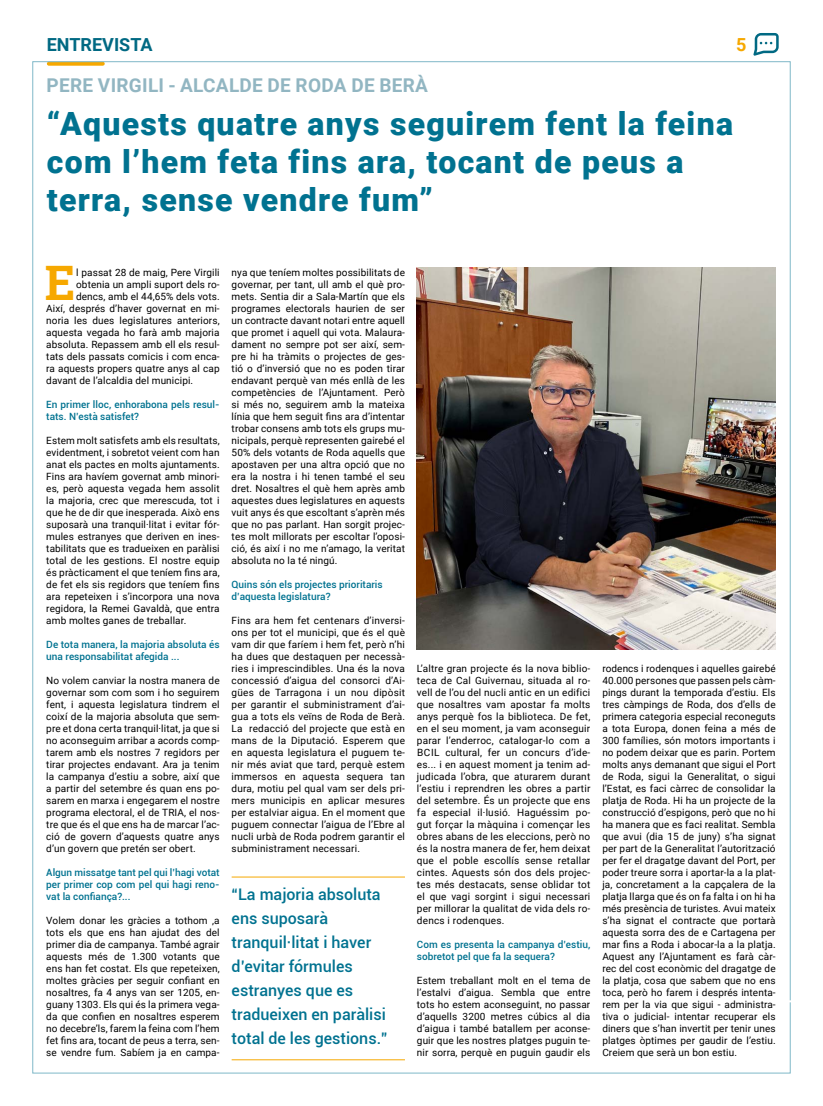
<style>
.page{position:relative;width:823px;height:1106px;background:#fff}
.page>*{position:absolute;margin:0;border:0;box-sizing:border-box;transform-origin:0 0}
._1º_parrafo_TEXTO_CO{font:700 48px "Roboto Slab";color:#f6a800}
.t1{font:900 32px/38.4px "Roboto";letter-spacing:.04em;color:#007290}
.t2{font:700 19px "Roboto";letter-spacing:.015em;color:#92b6c2}
.t3{font:700 18px "Roboto";color:#006983}
.t4{font:700 18px "Roboto";color:#f6a800}
.t5{font:500 16px/24px "Roboto";color:#007290}
.TEXTO_CORRIDO{font:10px/12px "Roboto";letter-spacing:.01em;color:#000;text-align:justify}
.t6{font:500 10px/12px "Roboto";color:#007290}
._1º_parrafo_TEXTO_CO-2{font:10px "Roboto";letter-spacing:.01em;color:#000}
</style>
<div class="page">
<svg style="left:49px;top:64px;width:54px;height:2px"></svg>
<svg style="left:753px;top:33px;width:25px;height:23px"></svg>
<img style="left:417px;top:267px;width:358px;height:382px">
<hr style="left:231px;top:1059px;width:174px;height:1px;background:#f6a800">
<hr style="left:231px;top:876px;width:174px;height:1px;background:#f6a800">
<h3 class="t3" style="left:47px;top:32px;width:107px">ENTREVISTA</h3>
<h3 class="t4" style="left:735px;top:32px;width:12px">5</h3>
<p class="t2" style="left:47px;top:72px;width:382px">PERE VIRGILI - ALCALDE DE RODA DE BERÀ</p>
<p class="t1" style="left:47px;top:103px;width:687px">“Aquests quatre anys seguirem fent la feina com l’hem feta fins ara, tocant de peus a terra, sense vendre fum”</p>
<p class="_1º_parrafo_TEXTO_CO" style="left:45px;top:250px;width:32px">E</p>
<p class="_1º_parrafo_TEXTO_CO-2" style="left:76px;top:265px;width:145px">l passat 28 de maig, Pere Virgili</p>
<p class="_1º_parrafo_TEXTO_CO-2" style="left:76px;top:277px;width:145px">obtenia un ampli suport dels ro-</p>
<p class="_1º_parrafo_TEXTO_CO-2" style="left:76px;top:289px;width:145px">dencs, amb el 44,65% dels vots.</p>
<p class="_1º_parrafo_TEXTO_CO-2" style="left:46px;top:301px;width:175px">Així, després d’haver governat en mi-</p>
<p class="_1º_parrafo_TEXTO_CO-2" style="left:46px;top:313px;width:175px">noria les dues legislatures anteriors,</p>
<p class="_1º_parrafo_TEXTO_CO-2" style="left:46px;top:325px;width:175px">aquesta vegada ho farà amb majoria</p>
<p class="_1º_parrafo_TEXTO_CO-2" style="left:46px;top:337px;width:175px">absoluta. Repassem amb ell els resul-</p>
<p class="_1º_parrafo_TEXTO_CO-2" style="left:46px;top:349px;width:175px">tats dels passats comicis i com enca-</p>
<p class="_1º_parrafo_TEXTO_CO-2" style="left:46px;top:361px;width:175px">ra aquests propers quatre anys al cap</p>
<p class="_1º_parrafo_TEXTO_CO-2" style="left:46px;top:373px;width:148px">davant de l’alcaldia del municipi.</p>
<p class="t6" style="left:46px;top:398px;width:175px">En primer lloc, enhorabona pels resul&shy;tats. N’està satisfet?</p>
<p class="TEXTO_CORRIDO" style="left:46px;top:434px;width:175px">Estem molt satisfets amb els resultats, evidentment, i sobretot veient com han anat els pactes en molts ajuntaments.<br>Fins ara havíem governat amb minori&shy;es, però aquesta vegada hem assolit la majoria, crec que merescuda, tot i que he de dir que inesperada. Això ens suposarà una tranquil·litat i evitar fór&shy;mules estranyes que deriven en ines&shy;tabilitats que es tradueixen en paràlisi total de les gestions. El nostre equip és pràcticament el que teníem fins ara, de fet els sis regidors que teníem fins ara repeteixen i s’incorpora una nova regidora, la Remei Gavaldà, que entra amb moltes ganes de treballar.</p>
<p class="t6" style="left:46px;top:638px;width:175px">De tota manera, la majoria absoluta és una responsabilitat afegida ...</p>
<p class="TEXTO_CORRIDO" style="left:46px;top:674px;width:175px">No volem canviar la nostra manera de governar som com som i ho seguirem fent, i aquesta legislatura tindrem el coixí de la majoria absoluta que sem&shy;pre et dona certa tranquil·litat, ja que si no aconseguim arribar a acords comp&shy;tarem amb els nostres 7 regidors per tirar projectes endavant. Ara ja tenim la campanya d’estiu a sobre, així que a partir del setembre és quan ens po&shy;sarem en marxa i engegarem el nostre programa electoral, el de TRIA, el nos&shy;tre que és el que ens ha de marcar l’ac&shy;ció de govern d’aquests quatre anys d’un govern que pretén ser obert.</p>
<p class="t6" style="left:46px;top:866px;width:175px;text-align:justify">Algun missatge tant pel qui l’hagi votat per primer cop com pel qui hagi reno&shy;vat la confiança?...</p>
<p class="TEXTO_CORRIDO" style="left:46px;top:914px;width:175px">Volem donar les gràcies a tothom ,a tots els que ens han ajudat des del primer dia de campanya. També agrair aquests més de 1.300 votants que ens han fet costat. Els que repeteixen, moltes gràcies per seguir confiant en nosaltres, fa 4 anys van ser 1205, en&shy;guany 1303. Els qui és la primera vega&shy;da que confien en nosaltres esperem no decebre’ls, farem la feina com l’hem fet fins ara, tocant de peus a terra, sen&shy;se vendre fum. Sabíem ja en campa-</p>
<p class="TEXTO_CORRIDO" style="left:231px;top:266px;width:175px">nya que teníem moltes possibilitats de governar, per tant, ull amb el què pro&shy;mets. Sentia dir a Sala-Martín que els programes electorals haurien de ser un contracte davant notari entre aquell que promet i aquell qui vota. Malaura&shy;dament no sempre pot ser així, sem&shy;pre hi ha tràmits o projectes de ges&shy;tió o d’inversió que no es poden tirar endavant perquè van més enllà de les competències de l’Ajuntament. Però si més no, seguirem amb la mateixa línia que hem seguit fins ara d’intentar trobar consens amb tots els grups mu&shy;nicipals, perquè representen gairebé el 50% dels votants de Roda aquells que apostaven per una altra opció que no era la nostra i hi tenen també el seu dret. Nosaltres el què hem après amb aquestes dues legislatures en aquests vuit anys és que escoltant s’aprèn més que no pas parlant. Han sorgit projec&shy;tes molt millorats per escoltar l’oposi&shy;ció, és així i no me n’amago, la veritat absoluta no la té ningú.</p>
<p class="t6" style="left:231px;top:578px;width:152px">Quins són els projectes prioritaris d’aquesta legislatura?</p>
<p class="TEXTO_CORRIDO" style="left:231px;top:614px;width:175px">Fins ara hem fet centenars d’inversi&shy;ons per tot el municipi, que és el què vam dir que faríem i hem fet, però n’hi ha dues que destaquen per necessà&shy;ries i imprescindibles. Una és la nova concessió d’aigua del consorci d’Ai&shy;gües de Tarragona i un nou dipòsit per garantir el subministrament d’ai&shy;gua a tots els veïns de Roda de Berà.<br>La redacció del projecte que està en mans de la Diputació. Esperem que en aquesta legislatura el puguem te&shy;nir més aviat que tard, perquè estem immersos en aquesta sequera tan dura, motiu pel qual vam ser dels pri&shy;mers municipis en aplicar mesures per estalviar aigua. En el moment que puguem connectar l’aigua de l’Ebre al nucli urbà de Roda podrem garantir el subministrament necessari.</p>
<p class="t5" style="left:231px;top:882px;width:157px">“La majoria absoluta ens suposarà tranquil·litat i haver d’evitar fórmules estranyes que es tradueixen en paràlisi total de les gestions.”</p>
<p class="TEXTO_CORRIDO" style="left:417px;top:662px;width:175px">L’altre gran projecte és la nova biblio&shy;teca de Cal Guivernau, situada al ro&shy;vell de l’ou del nucli antic en un edifici que nosaltres vam apostar fa molts anys perquè fos la biblioteca. De fet, en el seu moment, ja vam aconseguir parar l’enderroc, catalogar-lo com a BCIL cultural, fer un concurs d’ide&shy;es... i en aquest moment ja tenim ad&shy;judicada l’obra, que aturarem durant l’estiu i reprendren les obres a partir del setembre. És un projecte que ens fa especial il·lusió. Haguéssim po&shy;gut forçar la màquina i començar les obres abans de les eleccions, però no és la nostra manera de fer, hem deixat que el poble escollís sense retallar cintes. Aquests són dos dels projec&shy;tes més destacats, sense oblidar tot el que vagi sorgint i sigui necessari per millorar la qualitat de vida dels ro&shy;dencs i rodenques.</p>
<p class="t6" style="left:417px;top:938px;width:175px">Com es presenta la campanya d’estiu, sobretot pel que fa la sequera?</p>
<p class="TEXTO_CORRIDO" style="left:417px;top:974px;width:175px">Estem treballant molt en el tema de l’estalvi d’aigua. Sembla que entre tots ho estem aconseguint, no passar d’aquells 3200 metres cúbics al dia d’aigua i també batallem per aconse&shy;guir que les nostres platges puguin te&shy;nir sorra, perquè en puguin gaudir els</p>
<p class="TEXTO_CORRIDO" style="left:602px;top:662px;width:175px">rodencs i rodenques i aquelles gairebé 40.000 persones que passen pels càm&shy;pings durant la temporada d’estiu. Els tres càmpings de Roda, dos d’ells de primera categoria especial reconeguts a tota Europa, donen feina a més de 300 famílies, són motors importants i no podem deixar que es parin. Portem molts anys demanant que sigui el Port de Roda, sigui la Generalitat, o sigui l’Estat, es faci càrrec de consolidar la platja de Roda. Hi ha un projecte de la construcció d’espigons, però que no hi ha manera que es faci realitat. Sembla que avui (dia 15 de juny) s’ha signat per part de la Generalitat l’autorització per fer el dragatge davant del Port, per poder treure sorra i aportar-la a la plat&shy;ja, concretament a la capçalera de la platja llarga que és on fa falta i on hi ha més presència de turistes. Avui mateix s’ha signat el contracte que portarà aquesta sorra des de e Cartagena per mar fins a Roda i abocar-la a la platja.<br>Aquest any l’Ajuntament es farà càr&shy;rec del cost econòmic del dragatge de la platja, cosa que sabem que no ens toca, però ho farem i després intenta&shy;rem per la via que sigui - administra&shy;tiva o judicial- intentar recuperar els diners que s’han invertit per tenir unes platges òptimes per gaudir de l’estiu.<br>Creiem que serà un bon estiu.</p>
</div>
